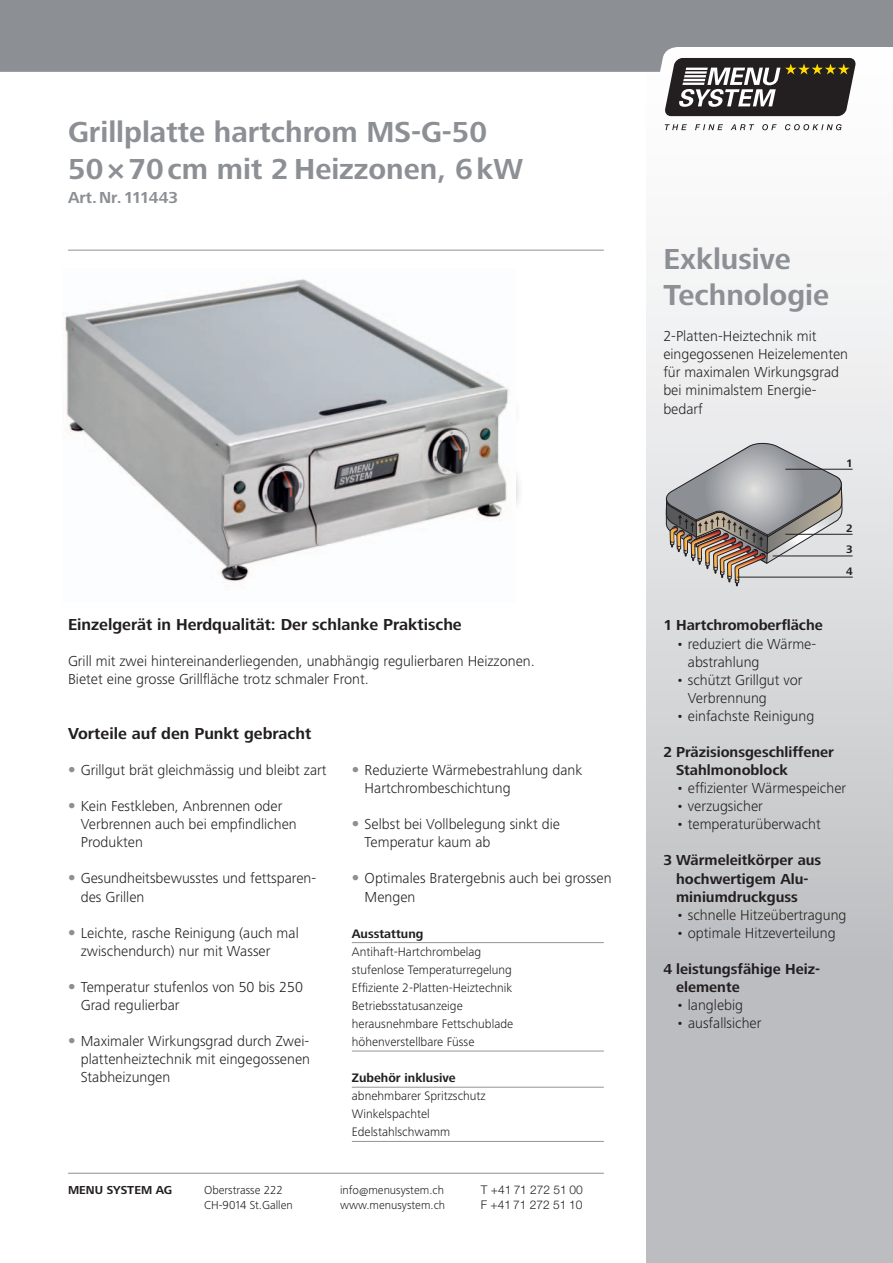
<style>
.page{position:relative;width:893px;height:1263px;background:#fff}
.page>*{position:absolute;margin:0;border:0;box-sizing:border-box;transform-origin:0 0}
.t1{font:700 30px/36.2px "Frutiger Next LT";color:#8c9095}
.t2{font:700 16.5px "Frutiger Next LT";color:#231f20}
.t3{font:700 16.5px "Frutiger Next LT";color:#8c9095}
.t4{font:300 15px/18.1px "Frutiger Next LT";color:#231f20}
.t5{font:700 15px/18.1px "Frutiger Next LT";color:#231f20}
.t6{font:300 12.75px/18px "Frutiger Next LT";color:#231f20}
.t7{font:700 12.75px "Frutiger Next LT";color:#231f20}
.t8{font:300 12px/15px "Frutiger Next LT";color:#231f20}
.t9{font:300 12px/14.4px "Helvetica Neue";color:#231f20}
.t10{font:700 12px "Frutiger Next LT";color:#231f20}
.t11{font:700 11.25px/21.5px "Frutiger Next LT";color:#231f20;text-align:justify}
.s1{font-family:"Trade Gothic";font-weight:400;color:#8c9095}
</style>
<div class="page">
<hr style="left:68px;top:1173px;width:536px;height:1px;background:#8c9095">
<img style="left:63px;top:279px;width:446px;height:304px">
<div style="left:646px;top:0;width:247px;height:1263px;background:linear-gradient(to bottom,#fff,#b0b1b5)"></div>
<svg style="left:665px;top:124px;width:22px;height:6px"></svg>
<svg style="left:695px;top:124px;width:28px;height:6px"></svg>
<svg style="left:731px;top:124px;width:23px;height:6px"></svg>
<svg style="left:762px;top:124px;width:15px;height:6px"></svg>
<svg style="left:785px;top:124px;width:57px;height:6px"></svg>
<svg style="left:664px;top:72px;width:191px;height:44px"></svg>
<hr style="left:68px;top:250px;width:536px;height:1px;background:#8c9095">
<svg style="left:664px;top:442px;width:180px;height:145px;background:#b3b0af"></svg>
<hr style="left:773px;top:556px;width:80px;height:1px;background:#231f20">
<hr style="left:737px;top:577px;width:116px;height:1px;background:#231f20">
<hr style="left:785px;top:534px;width:68px;height:1px;background:#231f20">
<hr style="left:785px;top:469px;width:68px;height:1px;background:#231f20">
<svg style="left:0;top:0;width:893px;height:72px;background:#8e9296"></svg>
<hr style="left:352px;top:1087px;width:252px;height:1px;background:#939598">
<hr style="left:352px;top:1141px;width:252px;height:1px;background:#939598">
<hr style="left:352px;top:942px;width:252px;height:1px;background:#939598">
<hr style="left:352px;top:1051px;width:252px;height:1px;background:#939598">
<h1 class="t1" style="left:68px;top:114px;width:457px">Grillplatte hartchrom MS-G-50<br>50×70cm mit 2 Heizzonen, 6kW</h1>
<p class="t3" style="left:68px;top:188px;width:112px">Art. N r. 111443</p>
<p class="t2" style="left:68px;top:616px;width:395px">Einzelgerät in Herdqualität: Der schlanke Praktische</p>
<p class="t4" style="left:68px;top:652px;width:468px">Grill mit zwei hintereinanderliegenden, unabhängig regulierbaren Heizzonen.<br>Bietet eine grosse Grillfläche trotz schmaler Front.</p>
<p class="t2" style="left:68px;top:724px;width:245px">Vorteile auf den Punkt gebracht</p>
<p class="t4" style="left:68px;top:761px;width:260px"><span class="s1">•</span> Grillgut brät gleichmässig und bleibt zart</p>
<p class="t4" style="left:81px;top:797px;width:217px;text-indent:-13px"><span class="s1">•</span> Kein Festkleben, Anbrennen oder<br>Verbrennen auch bei empfindlichen<br>Produkten</p>
<p class="t4" style="left:81px;top:869px;width:237px;text-indent:-13px"><span class="s1">•</span> Gesundheitsbewusstes und fettsparen&shy;des Grillen</p>
<p class="t4" style="left:81px;top:924px;width:219px;text-indent:-13px"><span class="s1">•</span> Leichte, rasche Reinigung (auch mal zwischendurch) nur mit Wasser</p>
<p class="t4" style="left:81px;top:978px;width:224px;text-indent:-13px"><span class="s1">•</span> Temperatur stufenlos von 50 bis 250<br>Grad regulierbar</p>
<p class="t4" style="left:81px;top:1032px;width:231px;text-align:justify;text-indent:-13px"><span class="s1">•</span> Maximaler Wirkungsgrad durch Zwei&shy;plattenheiztechnik mit eingegossenen Stabheizungen</p>
<p class="t4" style="left:365px;top:761px;width:219px;text-indent:-13px"><span class="s1">•</span> Reduzierte Wärmebestrahlung dank<br>Hartchrombeschichtung</p>
<p class="t4" style="left:365px;top:815px;width:197px;text-indent:-13px"><span class="s1">•</span> Selbst bei Vollbelegung sinkt die<br>Temperatur kaum ab</p>
<p class="t4" style="left:365px;top:869px;width:248px;text-indent:-13px"><span class="s1">•</span> Optimales Bratergebnis auch bei grossen<br>Mengen</p>
<p class="t7" style="left:352px;top:926px;width:73px">Ausstattung</p>
<p class="t6" style="left:352px;top:942px;width:163px">Antihaft-Hartchrombelag stufenlose Temperaturregelung<br>Effiziente 2-Platten-Heiztechnik<br>Betriebsstatusanzeige herausnehmbare Fettschublade höhenverstellbare Füsse</p>
<p class="t7" style="left:352px;top:1071px;width:105px">Zubehör inklusive</p>
<p class="t6" style="left:352px;top:1087px;width:135px">abnehmbarer Spritzschutz<br>Winkelspachtel<br>Edelstahlschwamm</p>
<p class="t10" style="left:68px;top:1183px;width:106px">Menu System AG</p>
<p class="t8" style="left:340px;top:1182px;width:107px">info@menusystem.ch www.menusystem.ch</p>
<p class="t9" style="left:481px;top:1183px;width:104px">T +41 71 272 51 00<br>F +41 71 272 51 10</p>
<p class="t8" style="left:204px;top:1182px;width:90px">Oberstrasse 222<br>CH-9014 St.Gallen</p>
<h1 class="t1" style="left:663px;top:241px;width:167px">Exklusive<br>Technologie</h1>
<p class="t4" style="left:663px;top:327px;width:186px">2-Platten-Heiztechnik mit eingegossenen Heizelementen für maximalen Wirkungsgrad bei minimalstem Energie&shy;bedarf</p>
<p class="t11" style="left:846px;top:452px;width:8px">1</p>
<p class="t11" style="left:846px;top:518px;width:8px">2<br>3<br>4</p>
<p class="t5" style="left:663px;top:616px;width:161px">1 Hartchromoberfläche</p>
<p class="t4" style="left:688px;top:635px;width:130px;text-indent:-12px">• reduziert die Wärme&shy;abstrahlung</p>
<p class="t4" style="left:688px;top:671px;width:116px;text-indent:-12px">• schützt Grillgut vor<br>Verbrennung</p>
<p class="t4" style="left:676px;top:707px;width:140px">• einfachste Reinigung</p>
<p class="t5" style="left:676px;top:743px;width:159px;text-indent:-13px">2 Präzisionsgeschliffener<br>Stahlmonoblock</p>
<p class="t4" style="left:676px;top:779px;width:172px">• effizienter Wärmespeicher</p>
<p class="t4" style="left:676px;top:797px;width:88px">• verzugsicher</p>
<p class="t4" style="left:676px;top:815px;width:146px">• temperaturüberwacht</p>
<p class="t5" style="left:676px;top:851px;width:147px;text-indent:-13px">3 Wärmeleitkörper aus hochwertigem Alu-- miniumdruckguss</p>
<p class="t4" style="left:676px;top:906px;width:172px">• schnelle Hitzeübertragung</p>
<p class="t4" style="left:676px;top:924px;width:161px">• optimale Hitzeverteilung</p>
<p class="t5" style="left:676px;top:960px;width:147px;text-indent:-13px">4 leistungsfähige Heiz-- elemente</p>
<p class="t4" style="left:676px;top:996px;width:69px">• langlebig</p>
<p class="t4" style="left:676px;top:1014px;width:87px">• ausfallsicher</p>
</div>
